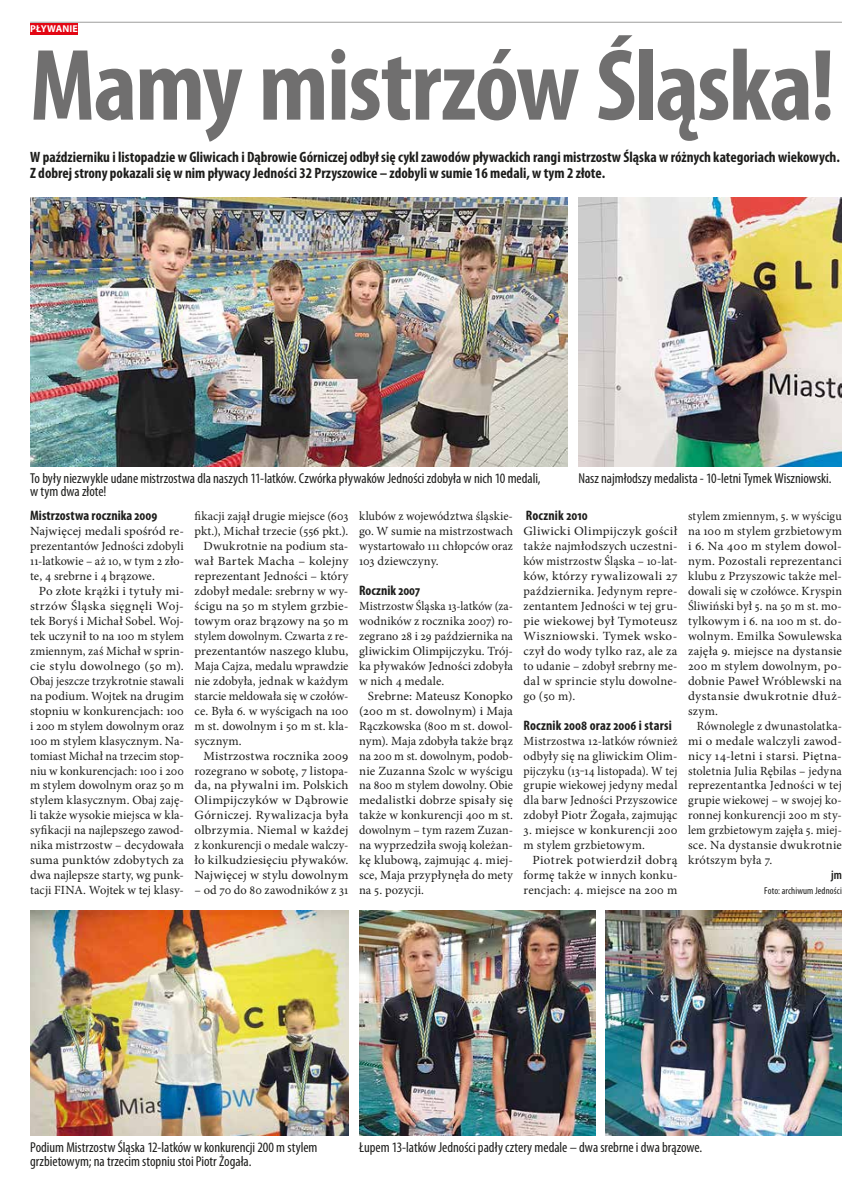
<style>
.page{position:relative;width:865px;height:1191px;background:#fff}
.page>*{position:absolute;margin:0;border:0;box-sizing:border-box;transform-origin:0 0}
.t1{font:700 condensed 102.5px "Myriad Pro";letter-spacing:-.015em;color:#706f6f}
.t2{font:700 condensed 15px/16.2px "Myriad Pro";color:#1d1d1b}
.t3{font:condensed 14.38px/13.8px "Myriad Pro";color:#1d1d1b}
.t4{font:700 condensed 13.75px "Myriad Pro";letter-spacing:.005em;color:#1d1d1b}
.t5{font:12.5px/15px "Minion Pro";letter-spacing:.01em;color:#1d1d1b;text-align:justify;scale:1.05 1}
.t6{font:12.5px/15px "Minion Pro";letter-spacing:.01em;color:#1d1d1b;text-align:justify;scale:1.04 1}
.t7{font:12.5px/15px "Minion Pro";letter-spacing:.01em;color:#1d1d1b;text-align:justify}
.t8{font:12.5px/15px "Minion Pro";letter-spacing:.01em;color:#1d1d1b;text-align:justify;scale:.95 1}
.t9{font:12.5px/15px "Minion Pro";letter-spacing:.01em;color:#1d1d1b;text-align:justify;scale:.96 1}
.t10{font:600 condensed 12.5px "Myriad Pro";color:#1d1d1b}
.t11{font:condensed 10px "Myriad Pro";letter-spacing:.01em;color:#1d1d1b}
.t12{font:700 10px "Myriad Pro";letter-spacing:.02em;color:#fff}
</style>
<div class="page">
<div style="left:30px;top:23px;width:48px;height:12px;background:#e30613"></div>
<hr style="left:30px;top:22px;width:812px;height:1px;background:#9d9d9c">
<img style="left:30px;top:197px;width:538px;height:270px">
<img style="left:30px;top:910px;width:318px;height:225px">
<img style="left:359px;top:910px;width:236px;height:225px">
<img style="left:605px;top:910px;width:237px;height:225px">
<img style="left:578px;top:197px;width:264px;height:270px">
<p class="t12" style="left:30px;top:22px;width:49px">PŁYWANIE</p>
<h1 class="t1" style="left:30px;top:21px;width:806px">Mamy mistrzów Śląska!</h1>
<p class="t2" style="left:30px;top:148px;width:811px">W październiku i listopadzie w Gliwicach i Dąbrowie Górniczej odbył się cykl zawodów pływackich rangi mistrzostw Śląska w różnych kategoriach wiekowych.<br>Z dobrej strony pokazali się w nim pływacy Jedności 32 Przyszowice – zdobyli w sumie 16 medali, w tym 2 złote.</p>
<p class="t3" style="left:30px;top:471px;width:512px">To były niezwykle udane mistrzostwa dla naszych 11-latków. Czwórka pływaków Jedności zdobyła w nich 10 medali,</p>
<p class="t3" style="left:578px;top:471px;width:255px">Nasz najmłodszy medalista - 10-letni Tymek Wiszniowski.</p>
<p class="t3" style="left:30px;top:484px;width:78px">w tym dwa złote!</p>
<p class="t4" style="left:30px;top:506px;width:129px">Mistrzostwa rocznika 2009</p>
<p class="t7" style="left:30px;top:523px;width:155px">Najwięcej medali spośród re&shy;prezentantów Jedności zdobyli 11-latkowie – aż 10, w tym 2 zło&shy;te, 4 srebrne i 4 brązowe.</p>
<p class="t6" style="left:30px;top:583px;width:149px;text-indent:9px">Po złote krążki i tytuły mi&shy;strzów Śląska sięgnęli Woj&shy;tek Boryś i Michał Sobel. Woj&shy;tek uczynił to na 100 m stylem zmiennym, zaś Michał w sprin&shy;cie stylu dowolnego (50 m).<br>Obaj jeszcze trzykrotnie stawali na podium. Wojtek na drugim stopniu w konkurencjach: 100 i 200 m stylem dowolnym oraz 100 m stylem klasycznym. Na&shy;tomiast Michał na trzecim stop&shy;niu w konkurencjach: 100 i 200 m stylem dowolnym oraz 50 m stylem klasycznym. Obaj zaję&shy;li także wysokie miejsca w kla&shy;syfikacji na najlepszego zawod&shy;nika mistrzostw – decydowała suma punktów zdobytych za dwa najlepsze starty, wg punk&shy;tacji FINA. Wojtek w tej klasy-</p>
<p class="t7" style="left:195px;top:508px;width:155px">fikacji zajął drugie miejsce (603</p>
<p class="t7" style="left:195px;top:523px;width:155px">pkt.), Michał trzecie (556 pkt.).</p>
<p class="t7" style="left:203px;top:538px;width:146px">Dwukrotnie na podium sta-</p>
<p class="t5" style="left:195px;top:553px;width:148px">wał Bartek Macha – kolejny</p>
<p class="t7" style="left:195px;top:568px;width:155px">reprezentant Jedności – który</p>
<p class="t7" style="left:195px;top:583px;width:155px">zdobył medale: srebrny w wy-</p>
<p class="t5" style="left:195px;top:598px;width:148px">ścigu na 50 m stylem grzbie-</p>
<p class="t7" style="left:195px;top:613px;width:155px">towym oraz brązowy na 50 m</p>
<p class="t8" style="left:195px;top:628px;width:163px">stylem dowolnym. Czwarta z re-</p>
<p class="t6" style="left:195px;top:643px;width:149px">prezentantów naszego klubu,</p>
<p class="t7" style="left:195px;top:658px;width:155px">Maja Cajza, medalu wprawdzie</p>
<p class="t7" style="left:195px;top:673px;width:155px">nie zdobyła, jednak w każdym</p>
<p class="t7" style="left:195px;top:688px;width:155px">starcie meldowała się w czołów-</p>
<p class="t7" style="left:195px;top:703px;width:155px">ce. Była 6. w wyścigach na 100</p>
<p class="t7" style="left:195px;top:718px;width:155px">m st. dowolnym i 50 m st. kla-</p>
<p class="t7" style="left:195px;top:733px;width:49px">sycznym.</p>
<p class="t6" style="left:203px;top:748px;width:141px">Mistrzostwa rocznika 2009</p>
<p class="t7" style="left:195px;top:763px;width:155px">rozegrano w sobotę, 7 listopa-</p>
<p class="t5" style="left:195px;top:778px;width:148px">da, na pływalni im. Polskich</p>
<p class="t5" style="left:195px;top:793px;width:148px">Olimpijczyków w Dąbrowie</p>
<p class="t5" style="left:195px;top:808px;width:148px">Górniczej. Rywalizacja była</p>
<p class="t5" style="left:195px;top:823px;width:148px">olbrzymia. Niemal w każdej</p>
<p class="t7" style="left:195px;top:838px;width:155px">z konkurencji o medale walczy-</p>
<p class="t6" style="left:195px;top:853px;width:149px">ło kilkudziesięciu pływaków.</p>
<p class="t5" style="left:195px;top:868px;width:148px">Najwięcej w stylu dowolnym</p>
<p class="t7" style="left:195px;top:883px;width:155px">– od 70 do 80 zawodników z 31</p>
<p class="t7" style="left:359px;top:508px;width:155px">klubów z województwa śląskie&shy;go. W sumie na mistrzostwach wystartowało 111 chłopców oraz 103 dziewczyny.</p>
<p class="t4" style="left:359px;top:581px;width:62px">Rocznik 2007</p>
<p class="t8" style="left:359px;top:598px;width:163px">Mistrzostw Śląska 13-latków (za&shy;wodników z rocznika 2007) ro&shy;zegrano 28 i 29 października na gliwickim Olimpijczyku. Trój&shy;ka pływaków Jedności zdobyła w nich 4 medale.</p>
<p class="t5" style="left:359px;top:688px;width:148px;text-indent:9px">Srebrne: Mateusz Konopko (200 m st. dowolnym) i Maja Rączkowska (800 m st. dowol&shy;nym). Maja zdobyła także brąz na 200 m st. dowolnym, podob&shy;nie Zuzanna Szolc w wyścigu na 800 m stylem dowolny. Obie medalistki dobrze spisały się także w konkurencji 400 m st. dowolnym – tym razem Zuzan&shy;na wyprzedziła swoją koleżan&shy;kę klubową, zajmując 4. miej&shy;sce, Maja przypłynęła do mety na 5. pozycji.</p>
<p class="t4" style="left:526px;top:506px;width:63px">Rocznik 2010</p>
<p class="t5" style="left:523px;top:523px;width:148px">Gliwicki Olimpijczyk gościł także najmłodszych uczestni&shy;ków mistrzostw Śląska – 10-lat&shy;ków, którzy rywalizowali 27 października. Jedynym repre&shy;zentantem Jedności w tej gru&shy;pie wiekowej był Tymoteusz Wiszniowski. Tymek wsko&shy;czył do wody tylko raz, ale za to udanie – zdobył srebrny me&shy;dal w sprincie stylu dowolne&shy;go (50 m).</p>
<p class="t4" style="left:523px;top:716px;width:150px">Rocznik 2008 oraz 2006 i starsi</p>
<p class="t9" style="left:523px;top:733px;width:162px">Mistrzostwa 12-latków również odbyły się na gliwickim Olim&shy;pijczyku (13‒14 listopada). W tej grupie wiekowej jedyny medal dla barw Jedności Przyszowice zdobył Piotr Żogała, zajmując</p>
<p class="t7" style="left:523px;top:823px;width:155px">3. miejsce w konkurencji 200 m stylem grzbietowym.</p>
<p class="t5" style="left:523px;top:853px;width:148px;text-indent:9px">Piotrek potwierdził dobrą formę także w innych konku&shy;rencjach: 4. miejsce na 200 m</p>
<p class="t8" style="left:688px;top:508px;width:163px">stylem zmiennym, 5. w wyścigu na 100 m stylem grzbietowym i 6. Na 400 m stylem dowol&shy;nym. Pozostali reprezentanci klubu z Przyszowic także mel&shy;dowali się w czołówce. Kryspin Śliwiński był 5. na 50 m st. mo&shy;tylkowym i 6. na 100 m st. do&shy;wolnym. Emilka Sowulewska zajęła 9. miejsce na dystansie 200 m stylem dowolnym, po&shy;dobnie Paweł Wróblewski na dystansie dwukrotnie dłuż&shy;szym.</p>
<p class="t9" style="left:688px;top:718px;width:162px;text-indent:9px">Równolegle z dwunastolatka&shy;mi o medale walczyli zawod&shy;nicy 14-letni i starsi. Piętna&shy;stoletnia Julia Rębilas – jedyna reprezentantka Jedności w tej grupie wiekowej – w swojej ko&shy;ronnej konkurencji 200 m sty&shy;lem grzbietowym zajęła 5. miej&shy;sce. Na dystansie dwukrotnie krótszym była 7.</p>
<p class="t10" style="left:831px;top:867px;width:12px">jm</p>
<p class="t11" style="left:764px;top:885px;width:79px">Foto: archiwum Jedności</p>
<p class="t3" style="left:30px;top:1140px;width:289px">Podium Mistrzostw Śląska 12-latków w konkurencji 200 m stylem grzbietowym; na trzecim stopniu stoi Piotr Żogała.</p>
<p class="t3" style="left:359px;top:1140px;width:345px">Łupem 13-latków Jedności padły cztery medale – dwa srebrne i dwa brązowe.</p>
</div>
